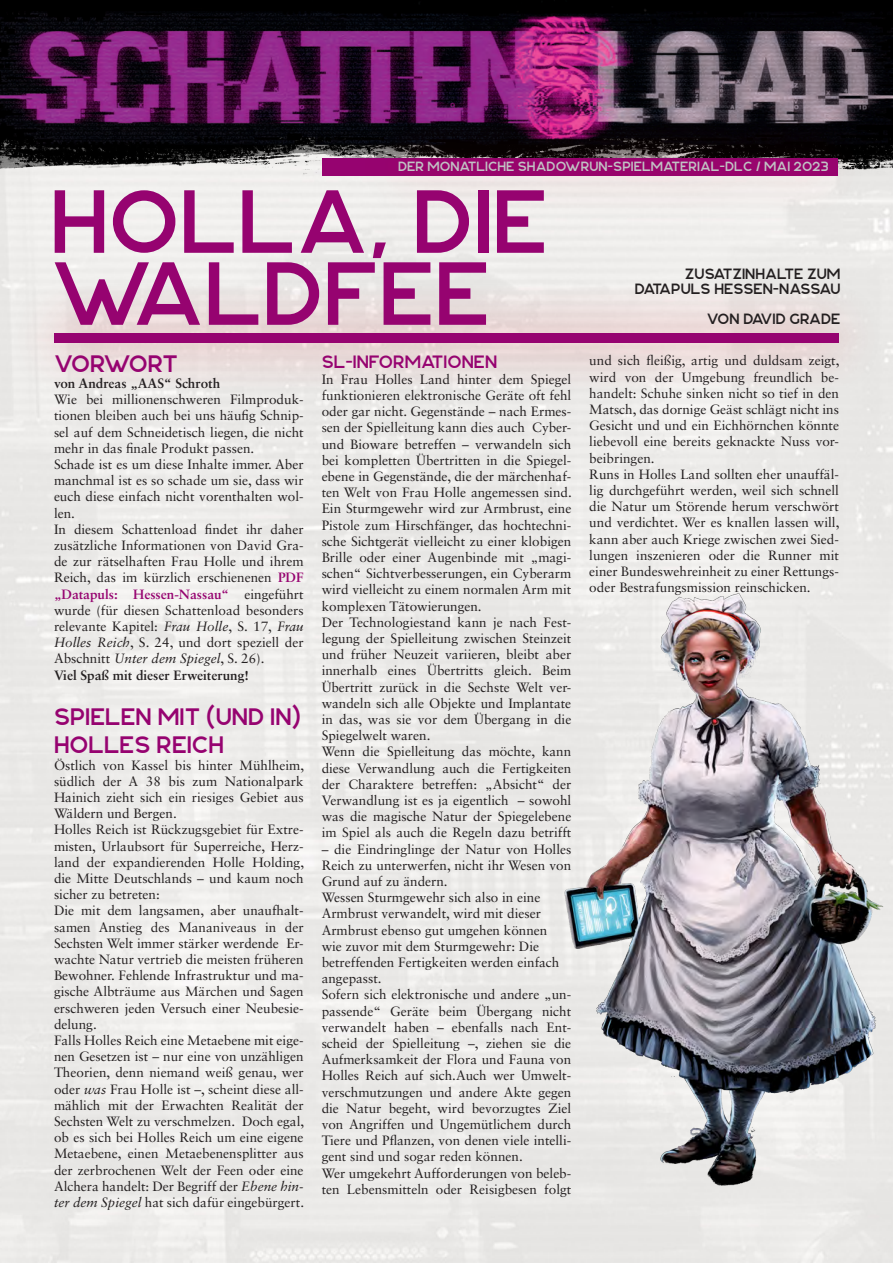
<style>
.page{position:relative;width:893px;height:1263px;background:#fff}
.page>*{position:absolute;margin:0;border:0;box-sizing:border-box;transform-origin:0 0}
.t1{font:90px/72px "Njord";color:#960370}
.t2{font:24px/28.8px "Njord";color:#960370}
.t3{font:24px "Njord";letter-spacing:-.065em;color:#960370}
.t4{font:18px "Njord";color:#960370}
.t5{font:15px/15px "Njord";color:#231f20;text-align:right}
.t6{font:13.5px/16.2px "Sabon LT Std";color:#231f20}
.t7{font:13.5px "Njord";color:#c1c2c4}
.t8{font:700 13.5px "Sabon LT Std";color:#231f20}
.s1{font-weight:700;color:#960370}
.s2{font-style:italic}
.s3{font-weight:700}
</style>
<div class="page">
<img style="left:0;top:0;width:893px;height:176px">
<div style="left:322px;top:158px;width:516px;height:18px;background:#960370"></div>
<div style="left:355px;top:112px;width:517px;height:109px;background:#d1232a;opacity:.75"></div>
<div style="left:7px;top:282px;width:878px;height:112px;background:#d1232a;opacity:.75"></div>
<div style="left:54px;top:333px;width:785px;height:10px;background:#960370"></div>
<img style="left:557px;top:475px;width:336px;height:788px">
<p class="t7" style="left:398px;top:158px;width:432px">DER MONATLICHE SHADOWRUN-SPIELMATERIAL-DLC / MAI 2023</p>
<h1 class="t1" style="left:50px;top:182px;width:499px">HOLLA, DIE<br>WALDFEE</h1>
<p class="t5" style="left:635px;top:266px;width:207px">ZUSATZINHALTE ZUM<br>DATAPULS HESSEN-NASSAU</p>
<p class="t5" style="left:707px;top:311px;width:135px">VON DAVID GRADE</p>
<h2 class="t3" style="left:54px;top:349px;width:126px">VORWORT</h2>
<p class="t8" style="left:54px;top:375px;width:168px">von Andreas „AAS“ Schroth</p>
<p class="t6" style="left:54px;top:391px;width:251px">Wie bei millionenschweren Filmproduk&shy;tionen bleiben auch bei uns häufig Schnip&shy;sel auf dem Schneidetisch liegen, die nicht mehr in das finale Produkt passen.<br>Schade ist es um diese Inhalte immer. Aber manchmal ist es so schade um sie, dass wir euch diese einfach nicht vorenthalten wol&shy;len.<br>In diesem Schattenload findet ihr daher zusätzliche Informationen von David Gra&shy;de zur rätselhaften Frau Holle und ihrem Reich, das im kürzlich erschienenen <span class="s1">PDF „Datapuls: Hessen-Nassau“</span> eingeführt wurde (für diesen Schattenload besonders relevante Kapitel: <span class="s2">Frau Holle</span>, S. 17, <span class="s2">Frau Holles Reich</span>, S. 24, und dort speziell der Abschnitt <span class="s2">Unter dem Spiegel</span>, S. 26).<br><span class="s3">Viel Spaß mit dieser Erweiterung!</span></p>
<h2 class="t2" style="left:54px;top:701px;width:249px">SPIELEN MIT (UND IN)<br>HOLLES REICH</h2>
<p class="t6" style="left:54px;top:757px;width:252px">Östlich von Kassel bis hinter Mühlheim, südlich der A 38 bis zum Nationalpark Hainich zieht sich ein riesiges Gebiet aus Wäldern und Bergen.<br>Holles Reich ist Rückzugsgebiet für Extre&shy;misten, Urlaubsort für Superreiche, Herz&shy;land der expandierenden Holle Holding, die Mitte Deutschlands – und kaum noch sicher zu betreten:<br>Die mit dem langsamen, aber unaufhalt&shy;samen Anstieg des Mananiveaus in der Sechsten Welt immer stärker werdende Er&shy;wachte Natur vertrieb die meisten früheren Bewohner. Fehlende Infrastruktur und ma&shy;gische Albträume aus Märchen und Sagen erschweren jeden Versuch einer Neubesie&shy;delung.<br>Falls Holles Reich eine Metaebene mit eige&shy;nen Gesetzen ist – nur eine von unzähligen Theorien, denn niemand weiß genau, wer oder <span class="s2">was</span> Frau Holle ist –, scheint diese all&shy;mählich mit der Erwachten Realität der Sechsten Welt zu verschmelzen. Doch egal, ob es sich bei Holles Reich um eine eigene Metaebene, einen Metaebenensplitter aus der zerbrochenen Welt der Feen oder eine Alchera handelt: Der Begriff der <span class="s2">Ebene hin&shy;ter dem Spiegel</span> hat sich dafür eingebürgert.</p>
<h3 class="t4" style="left:322px;top:350px;width:177px">SL-INFORMATIONEN</h3>
<p class="t6" style="left:322px;top:371px;width:252px">In Frau Holles Land hinter dem Spiegel funktionieren elektronische Geräte oft fehl oder gar nicht. Gegenstände – nach Ermes&shy;sen der Spielleitung kann dies auch Cyber&shy;und Bioware betreffen – verwandeln sich bei kompletten Übertritten in die Spiegel&shy;ebene in Gegenstände, die der märchenhaf&shy;ten Welt von Frau Holle angemessen sind.<br>Ein Sturmgewehr wird zur Armbrust, eine Pistole zum Hirschfänger, das hochtechni&shy;sche Sichtgerät vielleicht zu einer klobigen Brille oder einer Augenbinde mit „magi&shy;schen“ Sichtverbesserungen, ein Cyberarm wird vielleicht zu einem normalen Arm mit komplexen Tätowierungen.<br>Der Technologiestand kann je nach Fest&shy;legung der Spielleitung zwischen Steinzeit und früher Neuzeit variieren, bleibt aber innerhalb eines Übertritts gleich. Beim Übertritt zurück in die Sechste Welt ver&shy;wandeln sich alle Objekte und Implantate in das, was sie vor dem Übergang in die Spiegelwelt waren.<br>Wenn die Spielleitung das möchte, kann diese Verwandlung auch die Fertigkeiten der Charaktere betreffen: „Absicht“ der Verwandlung ist es ja eigentlich – sowohl was die magische Natur der Spiegelebene im Spiel als auch die Regeln dazu betrifft</p>
<p class="t6" style="left:322px;top:841px;width:251px">– die Eindringlinge der Natur von Holles Reich zu unterwerfen, nicht ihr Wesen von Grund auf zu ändern.<br>Wessen Sturmgewehr sich also in eine Armbrust verwandelt, wird mit dieser Armbrust ebenso gut umgehen können<br>wie zuvor mit dem Sturmgewehr: Die betreffenden Fertigkeiten werden einfach angepasst.<br>Sofern sich elektronische und andere „un&shy;passende“ Geräte beim Übergang nicht verwandelt haben – ebenfalls nach Ent&shy;scheid der Spielleitung –, ziehen sie die Aufmerksamkeit der Flora und Fauna von Holles Reich auf sich.Auch wer Umwelt&shy;verschmutzungen und andere Akte gegen die Natur begeht, wird bevorzugtes Ziel von Angriffen und Ungemütlichem durch Tiere und Pflanzen, von denen viele intelli&shy;gent sind und sogar reden können.<br>Wer umgekehrt Aufforderungen von beleb&shy;ten Lebensmitteln oder Reisigbesen folgt</p>
<p class="t6" style="left:589px;top:352px;width:252px">und sich fleißig, artig und duldsam zeigt, wird von der Umgebung freundlich be&shy;handelt: Schuhe sinken nicht so tief in den Matsch, das dornige Geäst schlägt nicht ins Gesicht und und ein Eichhörnchen könnte liebevoll eine bereits geknackte Nuss vor&shy;beibringen.<br>Runs in Holles Land sollten eher unauffäl&shy;lig durchgeführt werden, weil sich schnell die Natur um Störende herum verschwört und verdichtet. Wer es knallen lassen will, kann aber auch Kriege zwischen zwei Sied&shy;lungen inszenieren oder die Runner mit einer Bundeswehreinheit zu einer Rettungs&shy;oder Bestrafungsmission reinschicken.</p>
</div>
